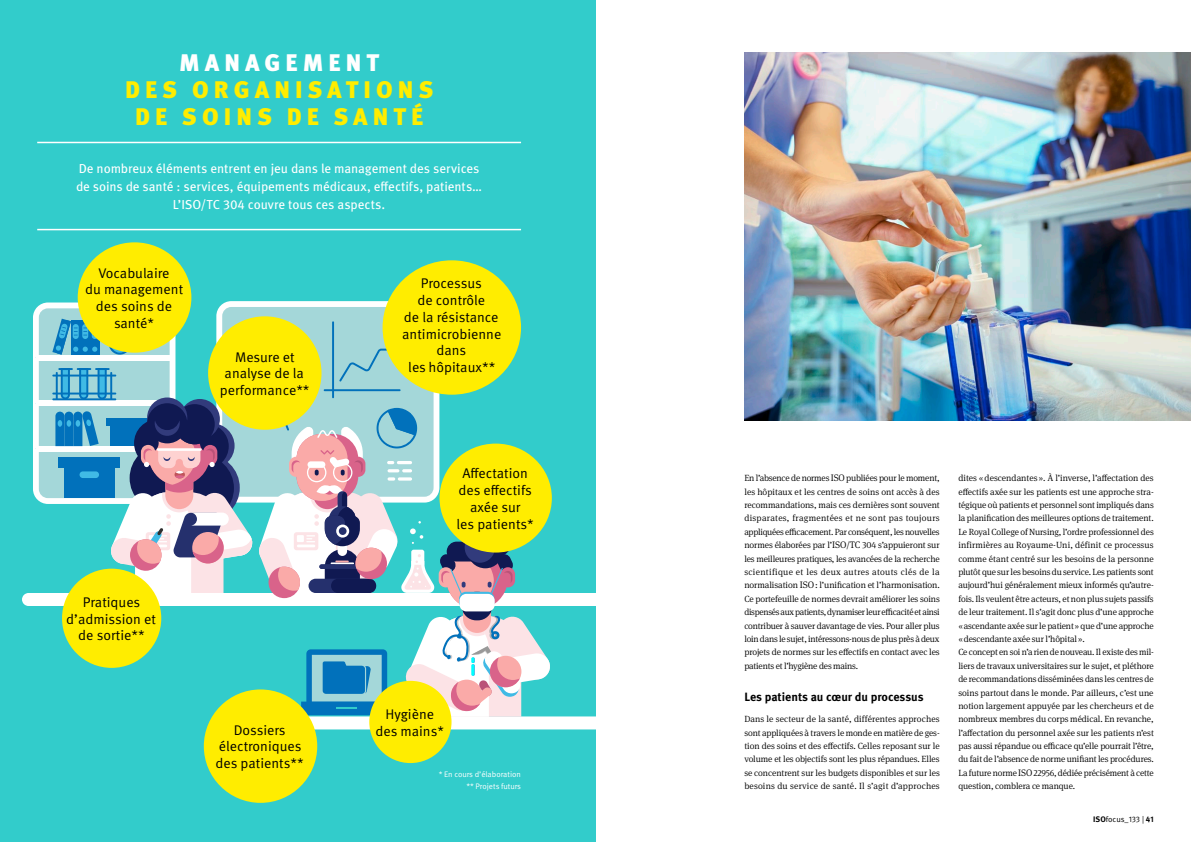
<style>
.page{position:relative;width:1191px;height:842px;background:#fff}
.page>*{position:absolute;margin:0;border:0;box-sizing:border-box;transform-origin:0 0}
.t1{font:900 24px/27px "Meta Pro";letter-spacing:.21em;color:#ffed00;text-align:center}
.t2{font:900 24px "Meta Pro";letter-spacing:.21em;color:#fff}
.t3{font:14px/16.8px "Meta Pro Norm";color:#000;text-align:center}
.t4{font:13px/18px "Meta Pro";letter-spacing:-.005em;color:#fff;text-align:center}
.t5{font:700 12px "Meta Pro";color:#000}
.t6{font:300 9px/13.4px "Meta Serif Pro";letter-spacing:-.01em;color:#000;text-align:justify}
.t7{font:8px/12.8px "Meta Pro Norm";color:#fff;text-align:right}
.t8{font:8px "Meta Pro Norm";letter-spacing:-.005em;color:#000}
.s1{font-size:9.5px}
.s2{font-family:"Meta Pro";font-weight:700}
</style>
<div class="page">
<div style="left:0;top:0;width:595px;height:842px;background:#32cccb"></div>
<svg style="left:22px;top:302px;width:573px;height:427px"></svg>
<img style="left:744px;top:53px;width:447px;height:368px">
<div style="left:382px;top:260px;width:139px;height:135px;background:#ffed00;border-radius:50%"></div>
<div style="left:369px;top:681px;width:82px;height:82px;background:#ffed00;border-radius:50%"></div>
<hr style="left:37px;top:142px;width:484px;height:1px;background:#fff">
<hr style="left:37px;top:229px;width:484px;height:1px;background:#fff">
<div style="left:208px;top:316px;width:113px;height:114px;background:#ffed00;border-radius:50%"></div>
<div style="left:62px;top:569px;width:99px;height:99px;background:#ffed00;border-radius:50%"></div>
<div style="left:204px;top:689px;width:113px;height:114px;background:#ffed00;border-radius:50%"></div>
<div style="left:78px;top:242px;width:113px;height:111px;background:#ffed00;border-radius:50%"></div>
<div style="left:439px;top:444px;width:113px;height:108px;background:#ffed00;border-radius:50%"></div>
<h1 class="t2" style="left:179px;top:43px;width:201px">MANAGEMENT</h1>
<h1 class="t1" style="left:125px;top:75px;width:310px">DES ORGANISATIONS<br>DE SOINS DE SANTÉ</h1>
<h3 class="t4" style="left:76px;top:158px;width:408px">De nombreux éléments entrent en jeu dans le management des services de soins de santé : services, équipements médicaux, effectifs, patients…<br>L’ISO/TC 304 couvre tous ces aspects.</h3>
<h2 class="t3" style="left:85px;top:263px;width:100px">Vocabulaire<br>du management des soins de santé*</h2>
<h2 class="t3" style="left:220px;top:347px;width:91px">Mesure et analyse de la performance**</h2>
<h2 class="t3" style="left:66px;top:593px;width:91px">Pratiques d’admission et de sortie**</h2>
<h2 class="t3" style="left:216px;top:720px;width:90px">Dossiers électroniques des patients**</h2>
<h2 class="t3" style="left:402px;top:274px;width:101px">Processus<br>de contrôle<br>de la résistance antimicrobienne dans<br>les hôpitaux**</h2>
<h2 class="t3" style="left:456px;top:464px;width:79px">Affectation des effectifs axée sur<br>les patients*</h2>
<h2 class="t3" style="left:375px;top:705px;width:70px">Hygiène des mains*</h2>
<p class="t7" style="left:439px;top:767px;width:84px">* En cours d’élaboration ** Projets futurs</p>
<p class="t6" style="left:744px;top:471px;width:197px">En l’absence de normes <span class="s1">ISO</span> publiées pour le moment, les hôpitaux et les centres de soins ont accès à des recommandations, mais ces dernières sont souvent disparates, fragmentées et ne sont pas toujours appliquées efficacement. Par conséquent, les nouvelles normes élaborées par l’<span class="s1">ISO</span>/<span class="s1">TC</span> 304 s’appuieront sur les meilleures pratiques, les avancées de la recherche scientifique et les deux autres atouts clés de la normalisation <span class="s1">ISO</span>: l’unification et l’harmonisation.<br>Ce portefeuille de normes devrait améliorer les soins dispensés aux patients, dynamiser leur efficacité et ainsi contribuer à sauver davantage de vies. Pour aller plus loin dans le sujet, intéressons-nous de plus près à deux projets de normes sur les effectifs en contact avec les patients et l’hygiène des mains.</p>
<h3 class="t5" style="left:744px;top:687px;width:181px">Les patients au cœur du processus</h3>
<p class="t6" style="left:744px;top:712px;width:197px">Dans le secteur de la santé, différentes approches sont appliquées à travers le monde en matière de ges&shy;tion des soins et des effectifs. Celles reposant sur le volume et les objectifs sont les plus répandues. Elles se concentrent sur les budgets disponibles et sur les besoins du service de santé. Il s’agit d’approches</p>
<p class="t6" style="left:958px;top:471px;width:197px;text-align:left">dites «descendantes ». À l’inverse, l’affectation des effectifs axée sur les patients est une approche stra&shy;tégique où patients et personnel sont impliqués dans la planification des meilleures options de traitement.<br>Le Royal College of Nursing, l’ordre professionnel des infirmières au Royaume-Uni, définit ce processus comme étant centré sur les besoins de la personne plutôt que sur les besoins du service. Les patients sont aujourd’hui généralement mieux informés qu’autre&shy;fois. Ils veulent être acteurs, et non plus sujets passifs de leur traitement. Il s’agit donc plus d’une approche «ascendante axée sur le patient» que d’une approche «descendante axée sur l’hôpital».<br>Ce concept en soi n’a rien de nouveau. Il existe des mil&shy;liers de travaux universitaires sur le sujet, et pléthore de recommandations disséminées dans les centres de soins partout dans le monde. Par ailleurs, c’est une notion largement appuyée par les chercheurs et de nombreux membres du corps médical. En revanche, l’affectation du personnel axée sur les patients n’est pas aussi répandue ou efficace qu’elle pourrait l’être, du fait de l’absence de norme unifiant les procédures.<br>La future norme <span class="s1">ISO</span> 22956, dédiée précisément à cette question, comblera ce manque.</p>
<p class="t8" style="left:1093px;top:813px;width:62px"><span class="s2">ISO</span>focus_133 | <span class="s2">41</span></p>
</div>
